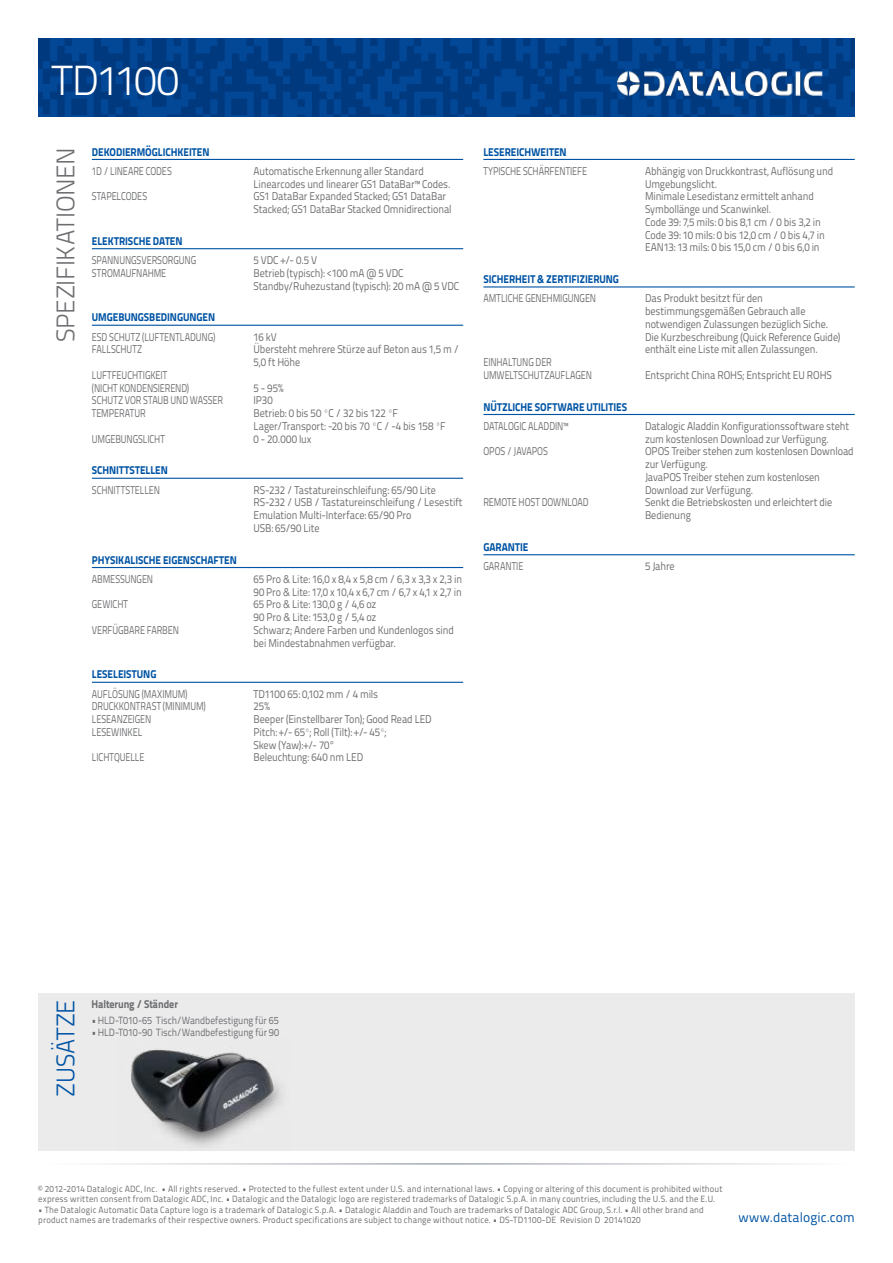
<style>
.page{position:relative;width:893px;height:1263px;background:#fff}
.page>*{position:absolute;margin:0;border:0;box-sizing:border-box;transform-origin:0 0}
.t1{font:300 42px "Titillium Text 22 L";letter-spacing:-.04em;color:#fff}
.t2{font:300 25.5px "Titillium Text 22 L";letter-spacing:-.02em;color:#6d6e71}
.t3{font:300 25.5px "Titillium Text 22 L";letter-spacing:-.015em;color:#0054a4}
.t4{font:13.5px "Titillium Text 22 L";letter-spacing:.005em;color:#0054a4}
.t5{font:11.25px/12.8px "Titillium Text 22 L";letter-spacing:-.01em;color:#6d6e71;scale:.9 1}
.t6{font:11.25px/12.8px "Titillium Text 22 L";letter-spacing:-.01em;color:#6d6e71;scale:.8 1}
.t7{font:800 11.25px "Titillium Text 22 L";letter-spacing:-.005em;color:#0054a4;scale:.9 1}
.t8{font:800 11.25px "Titillium Text 22 L";letter-spacing:-.005em;color:#6d6e71;scale:.9 1}
.t9{font:10.5px "Titillium Text 22 L";color:#6d6e71;scale:.9 1}
.t10{font:9px/10.5px "Titillium Text 22 L";letter-spacing:.02em;color:#6d6e71;scale:.95 1}
</style>
<div class="page">
<svg style="left:38px;top:38px;width:817px;height:79px;background:#023f89"></svg>
<hr style="left:45px;top:1163px;width:803px;height:2px;background:#9da3aa">
<img style="left:618px;top:72px;width:204px;height:23px">
<hr style="left:92px;top:159px;width:371px;height:1px;background:#0054a4">
<hr style="left:92px;top:248px;width:371px;height:1px;background:#0054a4">
<hr style="left:92px;top:325px;width:371px;height:1px;background:#0054a4">
<hr style="left:92px;top:478px;width:371px;height:1px;background:#0054a4">
<hr style="left:92px;top:567px;width:371px;height:1px;background:#0054a4">
<hr style="left:92px;top:682px;width:371px;height:1px;background:#0054a4">
<hr style="left:483px;top:159px;width:372px;height:1px;background:#0054a4">
<hr style="left:483px;top:286px;width:372px;height:1px;background:#0054a4">
<hr style="left:483px;top:414px;width:372px;height:1px;background:#0054a4">
<hr style="left:483px;top:554px;width:372px;height:1px;background:#0054a4">
<div style="left:38px;top:993px;width:817px;height:157px;background:#ebebec"></div>
<img style="left:118px;top:1049px;width:171px;height:102px">
<h1 class="t1" style="left:52px;top:50px;width:129px">TD1100</h1>
<h2 class="t2" style="left:47px;top:342px;width:196px;rotate:-90deg">SPEZIFIKATIONEN</h2>
<p class="t7" style="left:92px;top:143px;width:132px">DEKODIERMÖGLICHKEITEN</p>
<p class="t6" style="left:92px;top:164px;width:101px">1D / LINEARE CODES</p>
<p class="t5" style="left:253px;top:164px;width:221px">Automatische Erkennung aller Standard<br>Linearcodes und linearer GS1 DataBar™ Codes.</p>
<p class="t6" style="left:92px;top:189px;width:71px">STAPELCODES</p>
<p class="t5" style="left:253px;top:189px;width:222px">GS1 DataBar Expanded Stacked; GS1 DataBar<br>Stacked; GS1 DataBar Stacked Omnidirectional</p>
<p class="t7" style="left:92px;top:232px;width:102px">ELEKTRISCHE DATEN</p>
<p class="t6" style="left:92px;top:253px;width:132px">SPANNUNGSVERSORGUNG</p>
<p class="t5" style="left:253px;top:253px;width:72px">5 VDC +/- 0.5 V</p>
<p class="t6" style="left:92px;top:266px;width:95px">STROMAUFNAHME</p>
<p class="t5" style="left:253px;top:266px;width:230px">Betrieb (typisch): &lt;100 mA @ 5 VDC<br>Standby/Ruhezustand (typisch): 20 mA @ 5 VDC</p>
<p class="t7" style="left:92px;top:309px;width:138px">UMGEBUNGSBEDINGUNGEN</p>
<p class="t6" style="left:92px;top:330px;width:156px">ESD SCHUTZ (LUFTENTLADUNG)</p>
<p class="t5" style="left:253px;top:330px;width:27px">16 kV</p>
<p class="t6" style="left:92px;top:342px;width:64px">FALLSCHUTZ</p>
<p class="t5" style="left:253px;top:342px;width:230px">Übersteht mehrere Stürze auf Beton aus 1,5 m /<br>5,0 ft Höhe</p>
<p class="t6" style="left:92px;top:368px;width:123px">LUFTFEUCHTIGKEIT (NICHT KONDENSIEREND)</p>
<p class="t5" style="left:253px;top:381px;width:35px">5 - 95%</p>
<p class="t6" style="left:92px;top:393px;width:166px">SCHUTZ VOR STAUB UND WASSER</p>
<p class="t5" style="left:253px;top:393px;width:23px">IP30</p>
<p class="t6" style="left:92px;top:406px;width:69px">TEMPERATUR</p>
<p class="t5" style="left:253px;top:406px;width:215px">Betrieb: 0 bis 50 ºC / 32 bis 122 ºF<br>Lager/Transport: -20 bis 70 ºC / -4 bis 158 ºF</p>
<p class="t6" style="left:92px;top:432px;width:93px">UMGEBUNGSLICHT</p>
<p class="t5" style="left:253px;top:432px;width:66px">0 - 20.000 lux</p>
<p class="t7" style="left:92px;top:462px;width:86px">SCHNITTSTELLEN</p>
<p class="t6" style="left:92px;top:483px;width:87px">SCHNITTSTELLEN</p>
<p class="t5" style="left:253px;top:483px;width:234px">RS-232 / Tastatureinschleifung: 65/90 Lite RS-232 / USB / Tastatureinschleifung / Lesestift Emulation Multi-Interface: 65/90 Pro<br>USB: 65/90 Lite</p>
<p class="t7" style="left:92px;top:551px;width:162px">PHYSIKALISCHE EIGENSCHAFTEN</p>
<p class="t6" style="left:92px;top:572px;width:78px">ABMESSUNGEN</p>
<p class="t5" style="left:253px;top:572px;width:233px">65 Pro &amp; Lite: 16,0 x 8,4 x 5,8 cm / 6,3 x 3,3 x 2,3 in<br>90 Pro &amp; Lite: 17,0 x 10,4 x 6,7 cm / 6,7 x 4,1 x 2,7 in</p>
<p class="t6" style="left:92px;top:597px;width:47px">GEWICHT</p>
<p class="t5" style="left:253px;top:597px;width:138px">65 Pro &amp; Lite: 130,0 g / 4,6 oz<br>90 Pro &amp; Lite: 153,0 g / 5,4 oz</p>
<p class="t6" style="left:92px;top:623px;width:110px">VERFÜGBARE FARBEN</p>
<p class="t5" style="left:253px;top:623px;width:224px">Schwarz; Andere Farben und Kundenlogos sind bei Mindestabnahmen verfügbar.</p>
<p class="t7" style="left:92px;top:666px;width:73px">LESELEISTUNG</p>
<p class="t6" style="left:92px;top:687px;width:121px">AUFLÖSUNG (MAXIMUM)</p>
<p class="t5" style="left:253px;top:687px;width:140px">TD1100 65: 0,102 mm / 4 mils</p>
<p class="t6" style="left:92px;top:699px;width:144px">DRUCKKONTRAST (MINIMUM)</p>
<p class="t5" style="left:253px;top:699px;width:20px">25%</p>
<p class="t6" style="left:92px;top:712px;width:76px">LESEANZEIGEN</p>
<p class="t5" style="left:253px;top:712px;width:200px">Beeper (Einstellbarer Ton); Good Read LED</p>
<p class="t6" style="left:92px;top:725px;width:65px">LESEWINKEL</p>
<p class="t5" style="left:253px;top:725px;width:149px">Pitch: +/- 65º; Roll (Tilt): +/- 45º;<br>Skew (Yaw):+/- 70°</p>
<p class="t6" style="left:92px;top:750px;width:67px">LICHTQUELLE</p>
<p class="t5" style="left:253px;top:750px;width:124px">Beleuchtung: 640 nm LED</p>
<p class="t7" style="left:483px;top:143px;width:94px">LESEREICHWEITEN</p>
<p class="t6" style="left:483px;top:164px;width:131px">TYPISCHE SCHÄRFENTIEFE</p>
<p class="t5" style="left:645px;top:164px;width:211px">Abhängig von Druckkontrast, Auflösung und Umgebungslicht.<br>Minimale Lesedistanz ermittelt anhand Symbollänge und Scanwinkel.<br>Code 39: 7,5 mils: 0 bis 8,1 cm / 0 bis 3,2 in Code 39: 10 mils: 0 bis 12,0 cm / 0 bis 4,7 in EAN13: 13 mils: 0 bis 15,0 cm / 0 bis 6,0 in</p>
<p class="t7" style="left:483px;top:270px;width:152px">SICHERHEIT &amp; ZERTIFIZIERUNG</p>
<p class="t6" style="left:483px;top:291px;width:142px">AMTLICHE GENEHMIGUNGEN</p>
<p class="t5" style="left:645px;top:291px;width:219px">Das Produkt besitzt für den bestimmungsgemäßen Gebrauch alle notwendigen Zulassungen bezüglich Siche.<br>Die Kurzbeschreibung (Quick Reference Guide) enthält eine Liste mit allen Zulassungen.</p>
<p class="t6" style="left:483px;top:355px;width:137px">EINHALTUNG DER<br>UMWELTSCHUTZAUFLAGEN</p>
<p class="t5" style="left:645px;top:368px;width:209px">Entspricht China ROHS; Entspricht EU ROHS</p>
<p class="t7" style="left:483px;top:398px;width:161px">NÜTZLICHE SOFTWARE UTILITIES</p>
<p class="t6" style="left:483px;top:419px;width:107px">DATALOGIC ALADDIN™</p>
<p class="t5" style="left:645px;top:419px;width:228px">Datalogic Aladdin Konfigurationssoftware steht zum kostenlosen Download zur Verfügung.</p>
<p class="t6" style="left:483px;top:444px;width:82px">OPOS / JAVAPOS</p>
<p class="t5" style="left:645px;top:444px;width:233px">OPOS Treiber stehen zum kostenlosen Download zur Verfügung.<br>JavaPOS Treiber stehen zum kostenlosen<br>Download zur Verfügung.</p>
<p class="t6" style="left:483px;top:495px;width:133px">REMOTE HOST DOWNLOAD</p>
<p class="t5" style="left:645px;top:495px;width:209px">Senkt die Betriebskosten und erleichtert die<br>Bedienung</p>
<p class="t7" style="left:483px;top:538px;width:51px">GARANTIE</p>
<p class="t6" style="left:483px;top:559px;width:52px">GARANTIE</p>
<p class="t5" style="left:645px;top:559px;width:35px">5 Jahre</p>
<h2 class="t3" style="left:47px;top:1097px;width:99px;rotate:-90deg">ZUSÄTZE</h2>
<p class="t8" style="left:92px;top:996px;width:98px">Halterung / Ständer</p>
<p class="t9" style="left:92px;top:1012px;width:210px">•HLD-T010-65 Tisch/Wandbefestigung für 65</p>
<p class="t9" style="left:92px;top:1024px;width:210px">•HLD-T010-90 Tisch/Wandbefestigung für 90</p>
<p class="t10" style="left:38px;top:1183px;width:722px">© 2012-2014 Datalogic ADC, Inc. • All rights reserved. • Protected to the fullest extent under U.S. and international laws. • Copying or altering of this document is prohibited without express written consent from Datalogic ADC, Inc. • Datalogic and the Datalogic logo are registered trademarks of Datalogic S.p.A. in many countries, including the U.S. and the E.U.</p>
<p class="t10" style="left:38px;top:1204px;width:702px">• The Datalogic Automatic Data Capture logo is a trademark of Datalogic S.p.A. • Datalogic Aladdin and Touch are trademarks of Datalogic ADC Group, S.r.l. • All other brand and product names are trademarks of their respective owners. Product specifications are subject to change without notice. • DS-TD1100-DE Revision D 20141020</p>
<p class="t4" style="left:738px;top:1207px;width:118px">www.datalogic.com</p>
</div>
